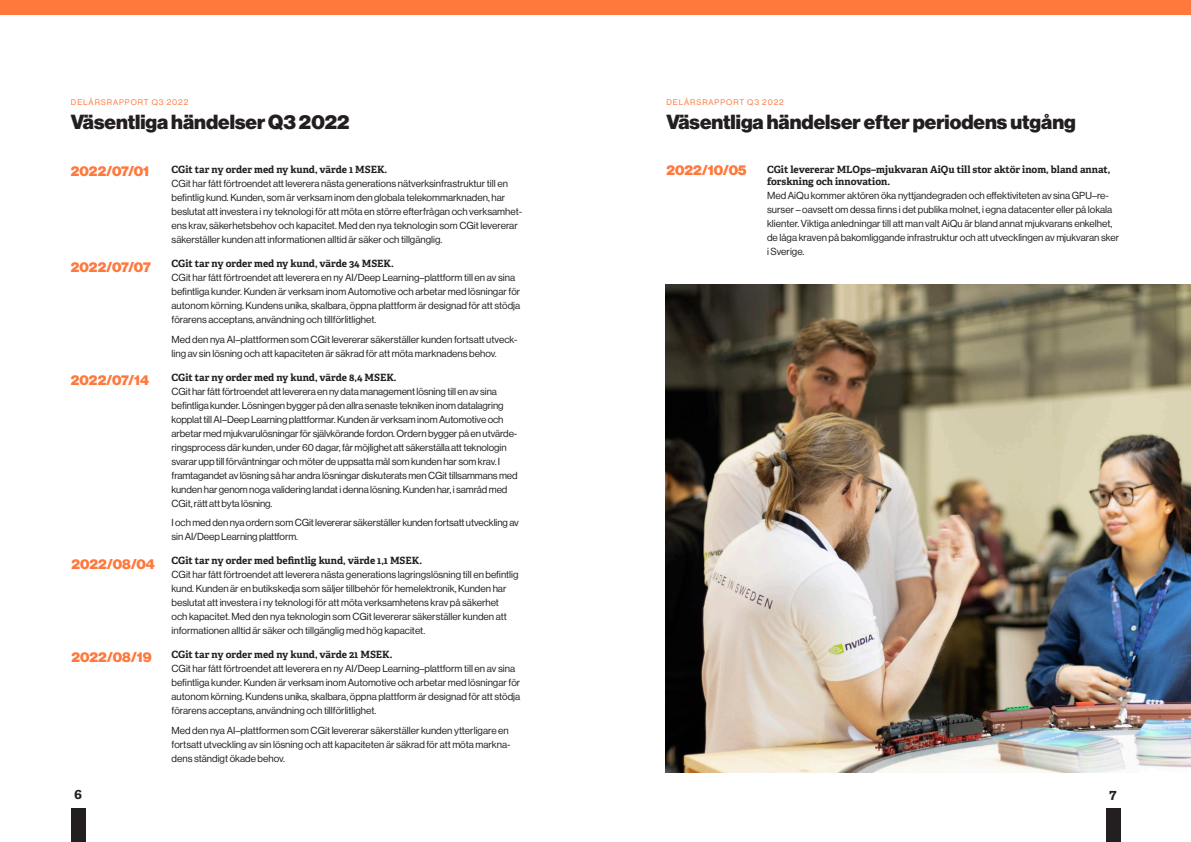
<style>
.page{position:relative;width:1191px;height:842px;background:#fff}
.page>*{position:absolute;margin:0;border:0;box-sizing:border-box;transform-origin:0 0}
.Rubrik_1{font:20px "N Haas Grotesk DS Pro 95 Blk";color:#231f20}
.Rubrik_1-2{font:14px "N Haas Grotesk DS Pro 95 Blk";color:#ff783c}
.t1{font:700 14px "Adelle";color:#231f20}
.Bröd{font:10px/14px "N Haas Grotesk DS Pro 55 Rg";color:#231f20}
.Mellanrubbe{font:700 10px/12px "Adelle";color:#231f20}
.t2{font:8px "N Haas Grotesk DS Pro 55 Rg";letter-spacing:.115em;color:#ff783c}
</style>
<div class="page">
<div style="left:1106px;top:808px;width:14px;height:34px;background:#231f20"></div>
<div style="left:0;top:0;width:595px;height:15px;background:#ff783c"></div>
<div style="left:595px;top:0;width:596px;height:15px;background:#ff783c"></div>
<div style="left:71px;top:808px;width:14px;height:34px;background:#231f20"></div>
<img style="left:665px;top:285px;width:526px;height:487px">
<p class="t2" style="left:71px;top:98px;width:119px">DELÅRSRAPPORT Q3 2022</p>
<p class="Rubrik_1" style="left:71px;top:111px;width:280px">Väsentliga händelser Q3 2022</p>
<p class="Rubrik_1-2" style="left:71px;top:163px;width:80px">2022/07/01</p>
<p class="Rubrik_1-2" style="left:71px;top:258px;width:81px">2022/07/07</p>
<p class="Rubrik_1-2" style="left:71px;top:372px;width:80px">2022/07/14</p>
<p class="Rubrik_1-2" style="left:71px;top:556px;width:85px">2022/08/04</p>
<p class="Rubrik_1-2" style="left:71px;top:649px;width:82px">2022/08/19</p>
<p class="Mellanrubbe" style="left:171px;top:163px;width:217px">CGit tar ny order med ny kund, värde 1 MSEK.</p>
<p class="Bröd" style="left:171px;top:177px;width:352px">CGit har fått förtroendet att leverera nästa generations nätverksinfrastruktur till en befintlig kund. Kunden, som är verksam inom den globala telekommarknaden, har beslutat att investera i ny teknologi för att möta en större efterfrågan och verksamhet&shy;ens krav, säkerhetsbehov och kapacitet. Med den nya teknologin som CGit levererar säkerställer kunden att informationen alltid är säker och tillgänglig.</p>
<p class="Mellanrubbe" style="left:171px;top:257px;width:224px">CGit tar ny order med ny kund, värde 34 MSEK.</p>
<p class="Bröd" style="left:171px;top:271px;width:350px">CGit har fått förtroendet att leverera en ny AI/Deep Learning–plattform till en av sina befintliga kunder. Kunden är verksam inom Automotive och arbetar med lösningar för autonom körning. Kundens unika, skalbara, öppna plattform är designad för att stödja förarens acceptans, användning och tillförlitlighet.</p>
<p class="Bröd" style="left:171px;top:332px;width:347px">Med den nya AI–plattformen som CGit levererar säkerställer kunden fortsatt utveck&shy;ling av sin lösning och att kapaciteten är säkrad för att möta marknadens behov.</p>
<p class="Mellanrubbe" style="left:171px;top:371px;width:227px">CGit tar ny order med ny kund, värde 8,4 MSEK.</p>
<p class="Bröd" style="left:171px;top:384px;width:347px">CGit har fått förtroendet att leverera en ny data management lösning till en av sina befintliga kunder. Lösningen bygger på den allra senaste tekniken inom datalagring kopplat till AI–Deep Learning plattformar. Kunden är verksam inom Automotive och arbetar med mjukvarulösningar för självkörande fordon. Ordern bygger på en utvärde&shy;ringsprocess där kunden, under 60 dagar, får möjlighet att säkerställa att teknologin svarar upp till förväntningar och möter de uppsatta mål som kunden har som krav. I framtagandet av lösning så har andra lösningar diskuterats men CGit tillsammans med kunden har genom noga validering landat i denna lösning. Kunden har, i samråd med CGit, rätt att byta lösning.</p>
<p class="Bröd" style="left:171px;top:516px;width:349px">I och med den nya ordern som CGit levererar säkerställer kunden fortsatt utveckling av sin AI/Deep Learning plattform.</p>
<p class="Mellanrubbe" style="left:171px;top:555px;width:252px">CGit tar ny order med befintlig kund, värde 1,1 MSEK.</p>
<p class="Bröd" style="left:171px;top:568px;width:348px">CGit har fått förtroendet att leverera nästa generations lagringslösning till en befintlig kund. Kunden är en butikskedja som säljer tillbehör för hemelektronik, Kunden har beslutat att investera i ny teknologi för att möta verksamhetens krav på säkerhet<br>och kapacitet. Med den nya teknologin som CGit levererar säkerställer kunden att informationen alltid är säker och tillgänglig med hög kapacitet.</p>
<p class="Mellanrubbe" style="left:171px;top:649px;width:222px">CGit tar ny order med ny kund, värde 21 MSEK.</p>
<p class="Bröd" style="left:171px;top:662px;width:350px">CGit har fått förtroendet att leverera en ny AI/Deep Learning–plattform till en av sina befintliga kunder. Kunden är verksam inom Automotive och arbetar med lösningar för autonom körning. Kundens unika, skalbara, öppna plattform är designad för att stödja förarens acceptans, användning och tillförlitlighet.</p>
<p class="Bröd" style="left:171px;top:724px;width:340px">Med den nya AI–plattformen som CGit levererar säkerställer kunden ytterligare en fortsatt utveckling av sin lösning och att kapaciteten är säkrad för att möta markna&shy;dens ständigt ökade behov.</p>
<p class="t2" style="left:666px;top:98px;width:119px">DELÅRSRAPPORT Q3 2022</p>
<p class="Rubrik_1" style="left:666px;top:111px;width:411px">Väsentliga händelser efter periodens utgång</p>
<p class="Rubrik_1-2" style="left:666px;top:162px;width:82px">2022/10/05</p>
<p class="Mellanrubbe" style="left:767px;top:163px;width:345px">CGit levererar MLOps–mjukvaran AiQu till stor aktör inom, bland annat, forskning och innovation.</p>
<p class="Bröd" style="left:767px;top:189px;width:354px">Med AiQu kommer aktören öka nyttjandegraden och effektiviteten av sina GPU–re&shy;surser – oavsett om dessa finns i det publika molnet, i egna datacenter eller på lokala klienter. Viktiga anledningar till att man valt AiQu är bland annat mjukvarans enkelhet, de låga kraven på bakomliggande infrastruktur och att utvecklingen av mjukvaran sker i Sverige.</p>
<h2 class="t1" style="left:74px;top:785px;width:9px">6</h2>
<h2 class="t1" style="left:1109px;top:785px;width:9px">7</h2>
</div>
